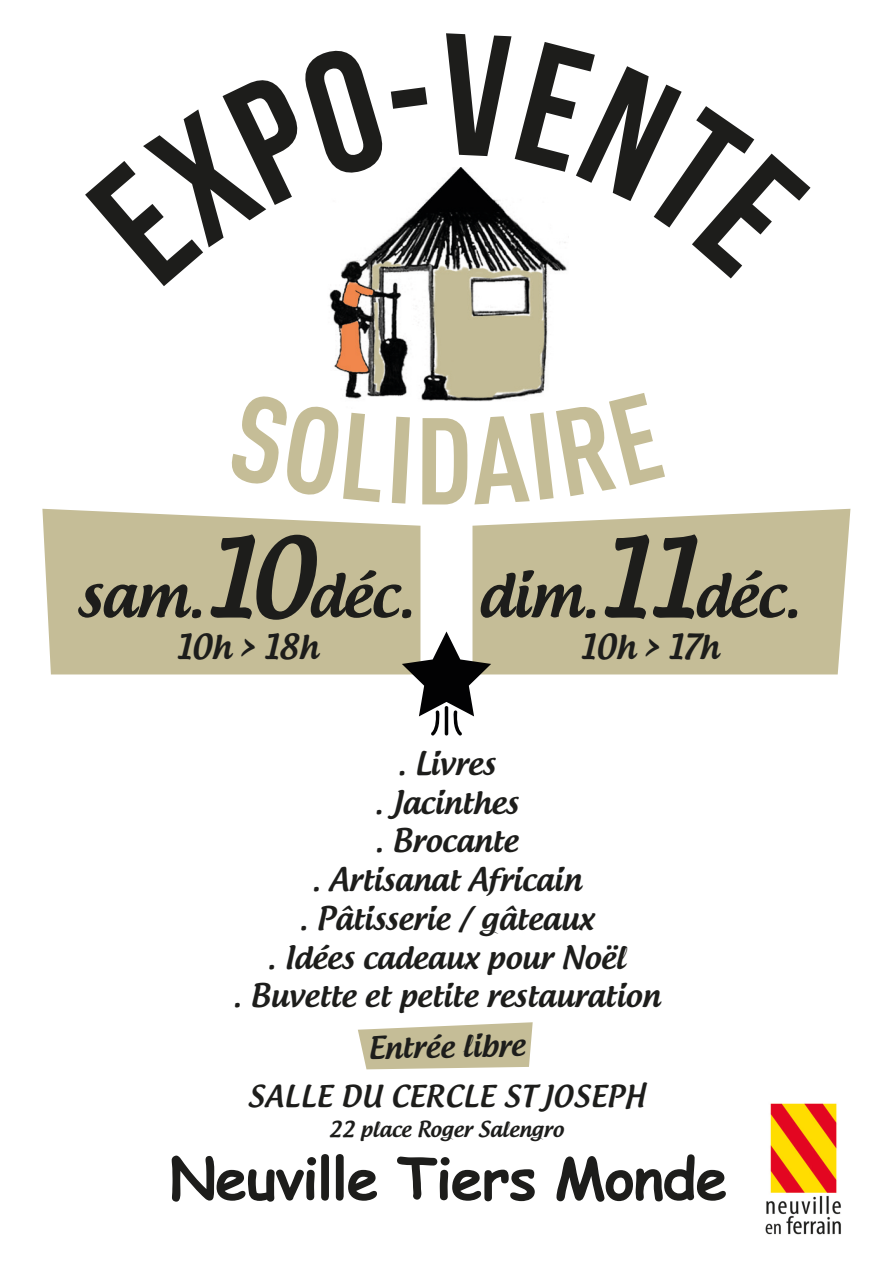
<style>
.page{position:relative;width:893px;height:1263px;background:#fff}
.page>*{position:absolute;margin:0;border:0;box-sizing:border-box;transform-origin:0 0}
.t1{font:700 condensed 121.2px "DINOT";color:#c5bd97}
.t2{font:500 60px "Androgyne";letter-spacing:-.01em;color:#1d1d1b}
.t3{font:700 57.9px "Comic Sans MS";letter-spacing:-.02em;color:#1d1d1b}
.t4{font:500 33px "Androgyne";letter-spacing:-.01em;color:#1d1d1b}
.t5{font:500 30.9px "Androgyne";color:#1d1d1b}
.t6{font:500 30px "Androgyne";color:#1d1d1b}
.t7{font:500 28.8px "Androgyne";letter-spacing:.02em;color:#1d1d1b}
.t8{font:500 21px "Androgyne";color:#1d1d1b}
.s1{font-size:105px}
</style>
<div class="page">
<img style="left:765px;top:1103px;width:76px;height:132px">
<img style="left:329px;top:286px;width:219px;height:115px">
<div style="left:42px;top:509px;width:378px;height:165px;background:#c5bd97"></div>
<svg style="left:472px;top:509px;width:378px;height:165px;background:#c8c19e"></svg>
<svg style="left:85px;top:33px;width:725px;height:253px"></svg>
<svg style="left:402px;top:631px;width:89px;height:104px"></svg>
<svg style="left:358px;top:1022px;width:175px;height:47px;background:#ccc5a4"></svg>
<svg style="left:329px;top:392px;width:81px;height:9px"></svg>
<svg style="left:469px;top:393px;width:79px;height:9px"></svg>
<h1 class="t1" style="left:415px;top:388px;width:59px">D</h1>
<p class="t2" style="left:78px;top:556px;width:338px">sam.<span class="s1">10</span>déc.</p>
<p class="t2" style="left:478px;top:556px;width:324px">dim.<span class="s1">11</span>déc.</p>
<p class="t4" style="left:176px;top:626px;width:144px">10h &gt; 18h</p>
<p class="t4" style="left:580px;top:626px;width:140px">10h &gt; 17h</p>
<p class="t5" style="left:398px;top:744px;width:99px">. Livres</p>
<p class="t5" style="left:375px;top:782px;width:145px">. Jacinthes</p>
<p class="t5" style="left:375px;top:821px;width:145px">. Brocante</p>
<p class="t5" style="left:312px;top:860px;width:271px">. Artisanat Africain</p>
<p class="t5" style="left:299px;top:898px;width:296px">. Pâtisserie / gâteaux</p>
<p class="t5" style="left:267px;top:937px;width:360px">. Idées cadeaux pour Noël</p>
<p class="t5" style="left:233px;top:976px;width:429px">. Buvette et petite restauration</p>
<p class="t6" style="left:368px;top:1028px;width:158px;rotate:-1deg">Entrée libre</p>
<p class="t7" style="left:248px;top:1078px;width:399px">SALLE DU CERCLE ST JOSEPH</p>
<p class="t8" style="left:329px;top:1116px;width:236px">22 place Roger Salengro</p>
<p class="t3" style="left:169px;top:1135px;width:560px">Neuville Tiers Monde</p>
</div>
